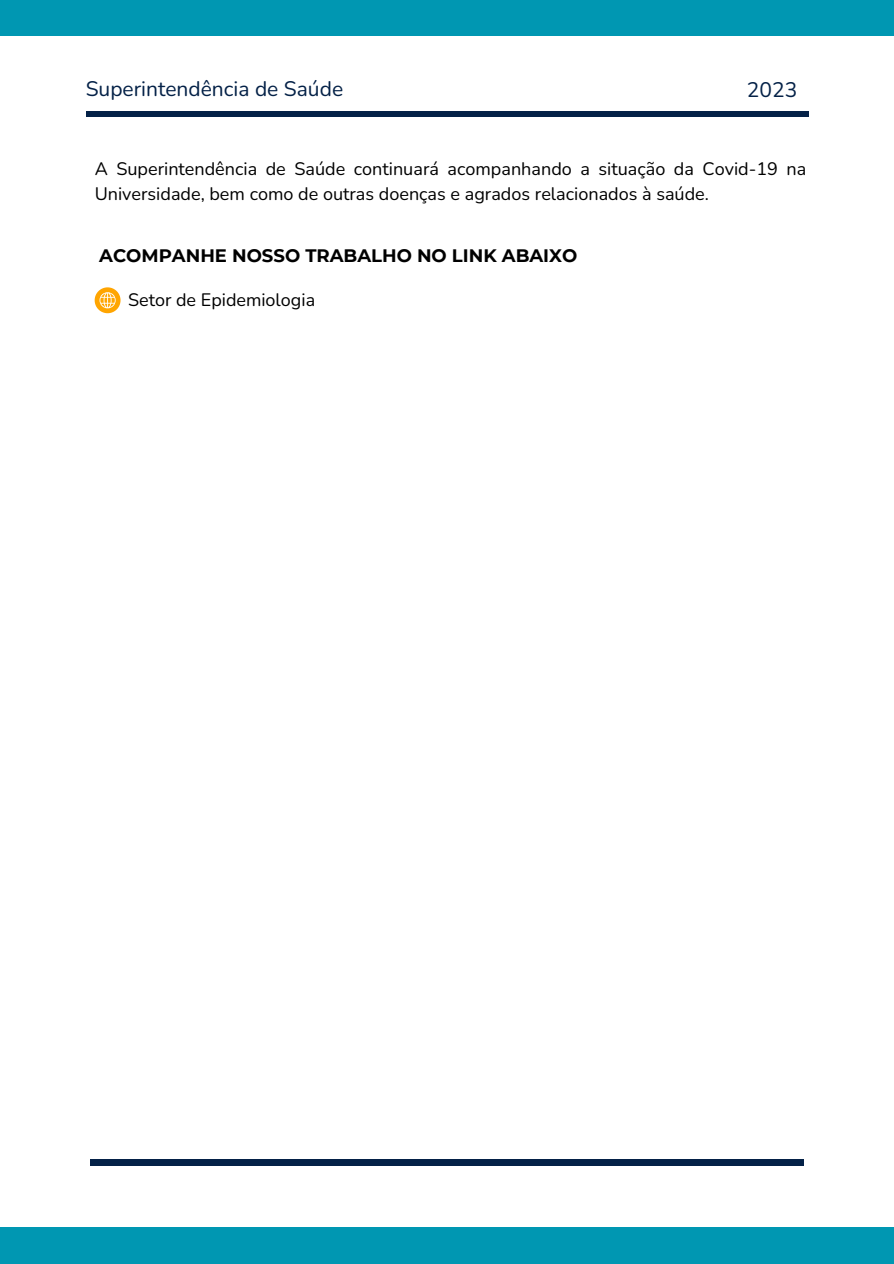
<style>
.page{position:relative;width:894px;height:1264px;background:#fff}
.page>*{position:absolute;margin:0;border:0;box-sizing:border-box;transform-origin:0 0}
.t1{font:21px "Nunito";color:#042147}
.t2{font:18px/24.8px "Nunito";color:#000}
.t3{font:700 18px "Montserrat";color:#000}
</style>
<div class="page">
<div style="left:90px;top:1159px;width:713px;height:6px;background:#042147"></div>
<div style="left:0;top:0;width:893px;height:36px;background:#0097b2"></div>
<div style="left:0;top:1227px;width:893px;height:36px;background:#0097b2"></div>
<div style="left:86px;top:111px;width:722px;height:6px;background:#042147"></div>
<svg style="left:95px;top:287px;width:25px;height:26px"></svg>
<h1 class="t1" style="left:86px;top:75px;width:259px">Superintendência de Saúde</h1>
<h1 class="t1" style="left:746px;top:76px;width:52px">2023</h1>
<p class="t2" style="left:95px;top:157px;width:713px">A Superintendência de Saúde continuará acompanhando a situação da Covid-19 na<br>Universidade, bem como de outras doenças e agrados relacionados à saúde.</p>
<p class="t3" style="left:99px;top:244px;width:479px">ACOMPANHE NOSSO TRABALHO NO LINK ABAIXO</p>
<h2 class="t2" style="left:128px;top:287px;width:189px">Setor de Epidemiologia</h2>
</div>
